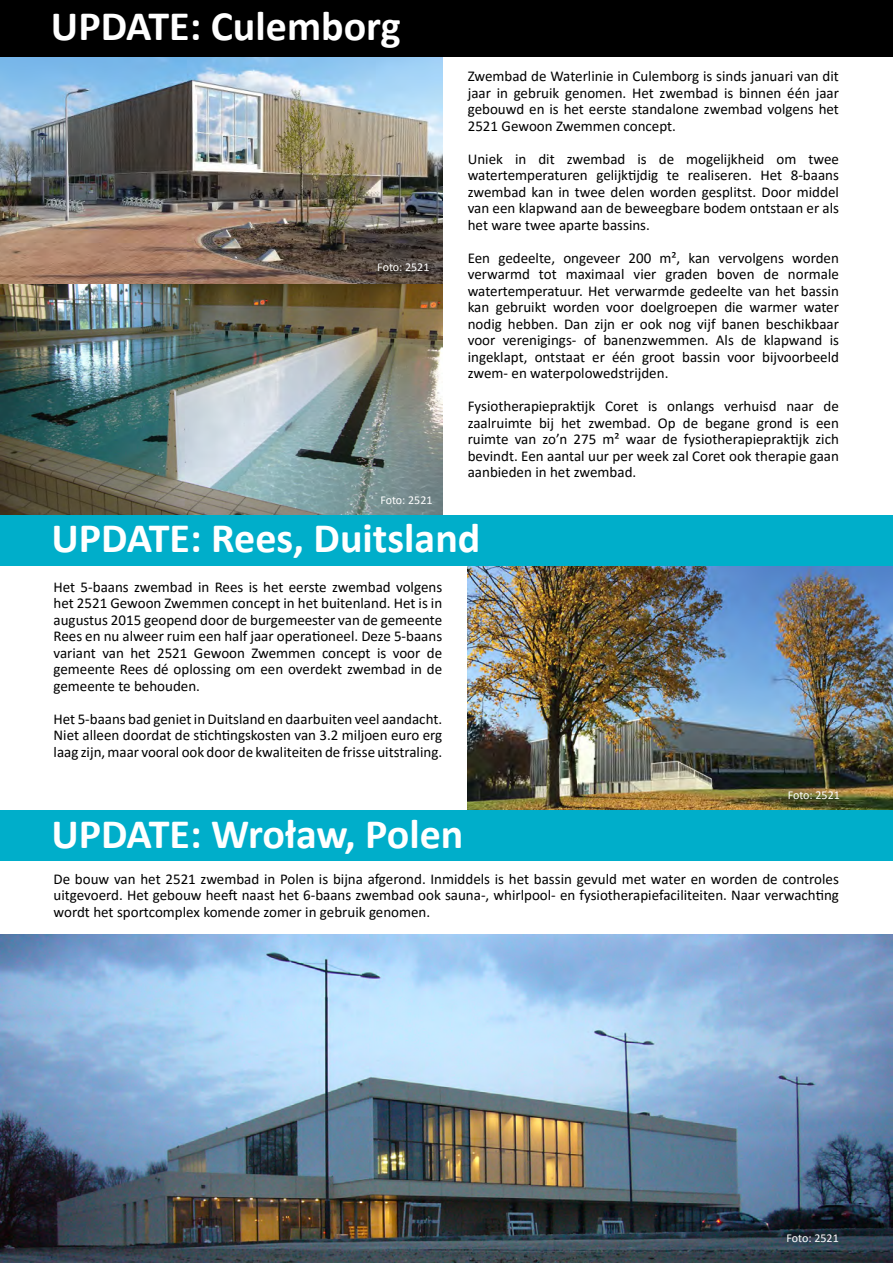
<style>
.page{position:relative;width:893px;height:1263px;background:#fff}
.page>*{position:absolute;margin:0;border:0;box-sizing:border-box;transform-origin:0 0}
.t1{font:700 42px "Calibri";color:#fff}
.t2{font:15px/16.5px "Calibri";color:#000;text-align:justify}
.t3{font:12px "Calibri";color:#fff}
</style>
<div class="page">
<img style="left:0;top:57px;width:442px;height:457px">
<img style="left:468px;top:566px;width:425px;height:244px">
<div style="left:0;top:0;width:893px;height:57px;background:#000"></div>
<div style="left:0;top:515px;width:893px;height:51px;background:#00aeca"></div>
<div style="left:0;top:810px;width:893px;height:51px;background:#00aeca"></div>
<img style="left:0;top:934px;width:893px;height:329px">
<h1 class="t1" style="left:51px;top:-4px;width:351px">UPDATE: Culemborg</h1>
<p class="t3" style="left:377px;top:258px;width:54px">Foto: 2521</p>
<p class="t3" style="left:380px;top:492px;width:54px">Foto: 2521</p>
<p class="t2" style="left:468px;top:68px;width:373px">Zwembad de Waterlinie in Culemborg is sinds januari van dit jaar in gebruik genomen. Het zwembad is binnen één jaar gebouwd en is het eerste standalone zwembad volgens het 2521 Gewoon Zwemmen concept.</p>
<p class="t2" style="left:468px;top:150px;width:373px">Uniek in dit zwembad is de mogelijkheid om twee watertemperaturen gelijktijdig te realiseren. Het 8-baans zwembad kan in twee delen worden gesplitst. Door middel van een klapwand aan de beweegbare bodem ontstaan er als het ware twee aparte bassins.</p>
<p class="t2" style="left:468px;top:249px;width:373px">Een gedeelte, ongeveer 200 m², kan vervolgens worden verwarmd tot maximaal vier graden boven de normale watertemperatuur. Het verwarmde gedeelte van het bassin kan gebruikt worden voor doelgroepen die warmer water nodig hebben. Dan zijn er ook nog vijf banen beschikbaar voor verenigings- of banenzwemmen. Als de klapwand is ingeklapt, ontstaat er één groot bassin voor bijvoorbeeld zwem- en waterpolowedstrijden.</p>
<p class="t2" style="left:468px;top:398px;width:373px">Fysiotherapiepraktijk Coret is onlangs verhuisd naar de zaalruimte bij het zwembad. Op de begane grond is een ruimte van zo’n 275 m² waar de fysiotherapiepraktijk zich bevindt. Een aantal uur per week zal Coret ook therapie gaan aanbieden in het zwembad.</p>
<h1 class="t1" style="left:51px;top:508px;width:431px">UPDATE: Rees, Duitsland</h1>
<p class="t2" style="left:54px;top:578px;width:390px">Het 5-baans zwembad in Rees is het eerste zwembad volgens het 2521 Gewoon Zwemmen concept in het buitenland. Het is in augustus 2015 geopend door de burgemeester van de gemeente Rees en nu alweer ruim een half jaar operationeel. Deze 5-baans variant van het 2521 Gewoon Zwemmen concept is voor de gemeente Rees dé oplossing om een overdekt zwembad in de gemeente te behouden.</p>
<p class="t2" style="left:54px;top:710px;width:390px">Het 5-baans bad geniet in Duitsland en daarbuiten veel aandacht.<br>Niet alleen doordat de stichtingskosten van 3.2 miljoen euro erg laag zijn, maar vooral ook door de kwaliteiten de frisse uitstraling.</p>
<h1 class="t1" style="left:51px;top:804px;width:414px">UPDATE: Wroław, Polen</h1>
<p class="t3" style="left:788px;top:786px;width:54px">Foto: 2521</p>
<p class="t2" style="left:54px;top:870px;width:787px">De bouw van het 2521 zwembad in Polen is bijna afgerond. Inmiddels is het bassin gevuld met water en worden de controles uitgevoerd. Het gebouw heeft naast het 6-baans zwembad ook sauna-, whirlpool- en fysiotherapiefaciliteiten. Naar verwachting wordt het sportcomplex komende zomer in gebruik genomen.</p>
<p class="t3" style="left:787px;top:1230px;width:54px">Foto: 2521</p>
</div>
